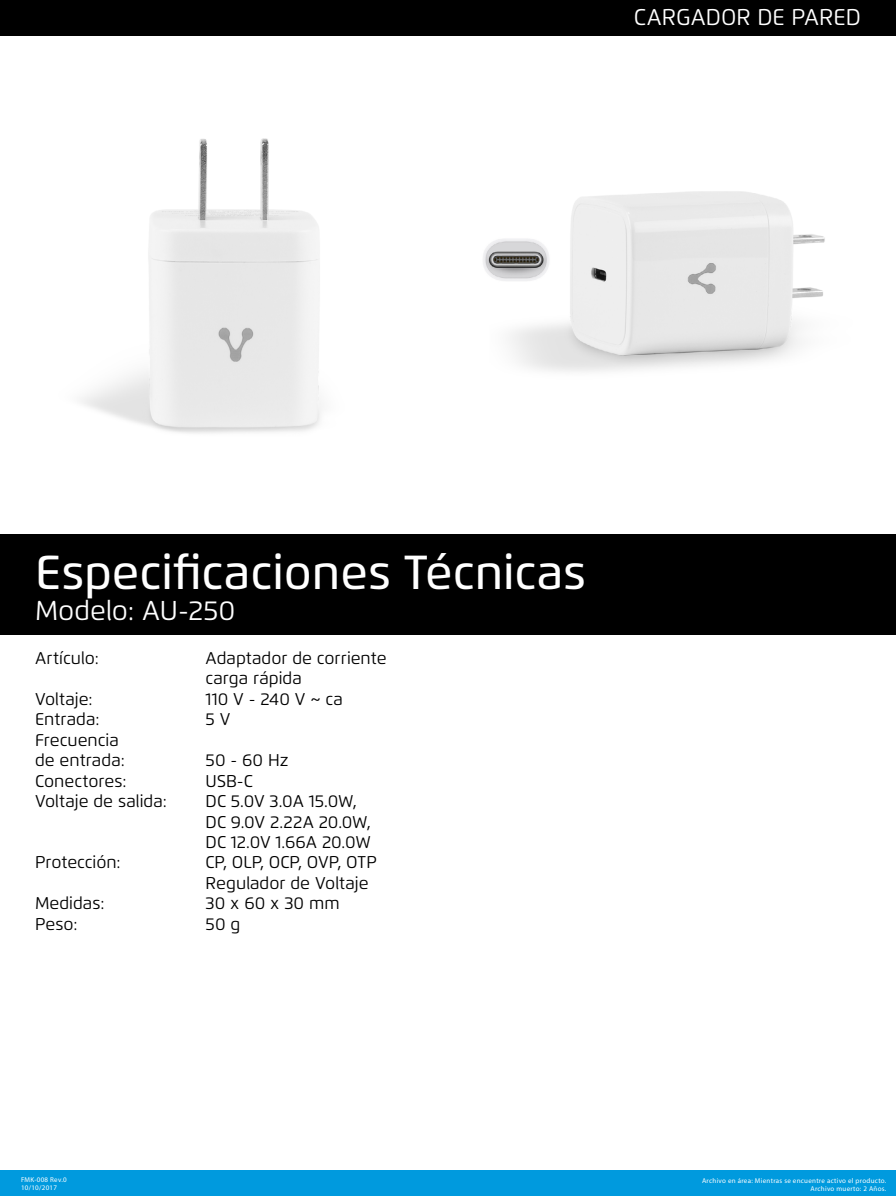
<style>
.page{position:relative;width:896px;height:1196px;background:#fff}
.page>*{position:absolute;margin:0;border:0;box-sizing:border-box;transform-origin:0 0}
.t1{font:500 47.69px "Flexo";color:#fff}
.t2{font:27.21px "Flexo";color:#fff}
.t3{font:22.75px "Flexo";color:#fff}
.t4{font:17.06px/20.5px "Flexo";color:#000}
.t5{font:7px/7.9px "Myriad Pro";letter-spacing:.04em;color:#fff;text-align:right}
</style>
<div class="page">
<div style="left:0;top:1170px;width:896px;height:25px;background:#009ade"></div>
<div style="left:0;top:534px;width:896px;height:100px;background:#000"></div>
<div style="left:0;top:0;width:896px;height:35px;background:#000"></div>
<img style="left:81px;top:138px;width:240px;height:296px">
<img style="left:483px;top:191px;width:342px;height:181px">
<h3 class="t3" style="left:634px;top:3px;width:229px">CARGADOR DE PARED</h3>
<h1 class="t1" style="left:35px;top:543px;width:553px">Especificaciones Técnicas</h1>
<h2 class="t2" style="left:35px;top:594px;width:202px">Modelo: AU-250</h2>
<p class="t4" style="left:35px;top:647px;width:65px">Artículo:</p>
<p class="t4" style="left:206px;top:647px;width:182px">Adaptador de corriente carga rápida</p>
<p class="t4" style="left:35px;top:688px;width:59px">Voltaje:</p>
<p class="t4" style="left:206px;top:688px;width:139px">110 V - 240 V ~ ca</p>
<p class="t4" style="left:35px;top:709px;width:66px">Entrada:</p>
<p class="t4" style="left:206px;top:709px;width:26px">5 V</p>
<p class="t4" style="left:35px;top:729px;width:91px">Frecuencia de entrada:</p>
<p class="t4" style="left:206px;top:750px;width:85px">50 - 60 Hz</p>
<p class="t4" style="left:35px;top:770px;width:93px">Conectores:</p>
<p class="t4" style="left:206px;top:770px;width:49px">USB-C</p>
<p class="t4" style="left:35px;top:790px;width:133px">Voltaje de salida:</p>
<p class="t4" style="left:206px;top:790px;width:167px">DC 5.0V 3.0A 15.0W,<br>DC 9.0V 2.22A 20.0W,<br>DC 12.0V 1.66A 20.0W</p>
<p class="t4" style="left:35px;top:852px;width:87px">Protección:</p>
<p class="t4" style="left:206px;top:852px;width:173px">CP, OLP, OCP, OVP, OTP<br>Regulador de Voltaje</p>
<p class="t4" style="left:35px;top:893px;width:71px">Medidas:</p>
<p class="t4" style="left:206px;top:893px;width:136px">30 x 60 x 30 mm</p>
<p class="t4" style="left:35px;top:913px;width:44px">Peso:</p>
<p class="t4" style="left:206px;top:913px;width:36px">50 g</p>
<p class="t5" style="left:21px;top:1175px;width:47px;text-align:left">FMK-008 Rev.0<br>10/10/2017</p>
<p class="t5" style="left:702px;top:1176px;width:186px">Archivo en área: Mientras se encuentre activo el producto.<br>Archivo muerto: 2 Años.</p>
</div>
